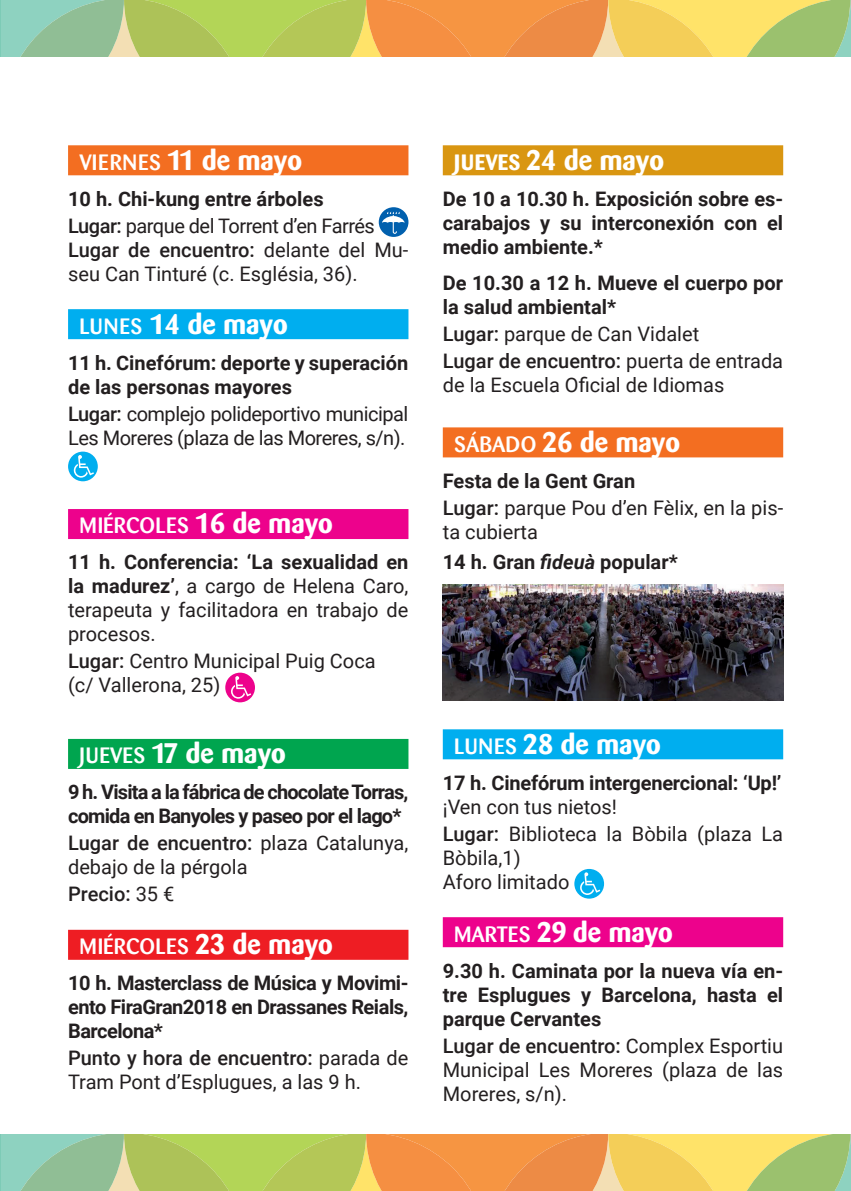
<style>
.page{position:relative;width:851px;height:1191px;background:#fff}
.page>*{position:absolute;margin:0;border:0;box-sizing:border-box;transform-origin:0 0}
.t1{font:700 28px "Barmeno";color:#fff}
.t2{font:500 22px "Barmeno";letter-spacing:.01em;color:#fff}
.t3{font:20px/24px "Roboto";color:#231f20}
.t4{font:700 20px/24px "Roboto";color:#231f20}
.t5{font:20px/27px "Roboto";letter-spacing:-.025em;color:#231f20}
.t6{font:700 20px/24px "Roboto";letter-spacing:-.04em;color:#231f20}
.t7{font:500 20px "Roboto";color:#231f20}
.s1{font-weight:500;font-size:22px}
.s2{font-weight:700}
.s3{font-weight:500}
.s4{font-weight:700;font-size:28px}
.s5{font-weight:400}
.s6{font-size:22px}
.s7{font-style:italic}
</style>
<div class="page">
<svg style="left:0;top:1134px;width:851px;height:57px;background:#ccbd64"></svg>
<svg style="left:0;top:0;width:851px;height:57px;background:#ccbd64"></svg>
<div style="left:68px;top:145px;width:340px;height:30px;background:#f36e21"></div>
<div style="left:68px;top:309px;width:340px;height:30px;background:#00aeef"></div>
<div style="left:68px;top:509px;width:340px;height:30px;background:#ed028c"></div>
<div style="left:68px;top:739px;width:340px;height:30px;background:#00a54f"></div>
<div style="left:68px;top:929px;width:340px;height:30px;background:#ee1d23"></div>
<svg style="left:378px;top:207px;width:30px;height:30px"></svg>
<svg style="left:382px;top:211px;width:22px;height:23px"></svg>
<svg style="left:68px;top:451px;width:30px;height:30px"></svg>
<svg style="left:74px;top:455px;width:20px;height:23px"></svg>
<svg style="left:225px;top:672px;width:30px;height:30px"></svg>
<svg style="left:231px;top:676px;width:20px;height:23px"></svg>
<div style="left:442px;top:145px;width:341px;height:30px;background:#d99611"></div>
<div style="left:442px;top:427px;width:341px;height:30px;background:#f36e21"></div>
<div style="left:442px;top:729px;width:341px;height:30px;background:#00aeef"></div>
<div style="left:442px;top:917px;width:341px;height:30px;background:#ed028c"></div>
<img style="left:442px;top:584px;width:341px;height:117px">
<div style="left:574px;top:869px;width:30px;height:29px;background:#00aeef;border-radius:50%"></div>
<svg style="left:580px;top:872px;width:20px;height:23px"></svg>
<h1 class="t1" style="left:79px;top:143px;width:224px"><span class="s1">VIERNES</span> 11 de mayo</h1>
<p class="t5" style="left:68px;top:184px;width:308px"><span class="s2">10 h. Chi-kung entre árboles<br></span><span class="s3">Lugar:</span> parque del Torrent d’en Farrés</p>
<p class="t3" style="left:68px;top:237px;width:342px"><span class="s3">Lugar de encuentro:</span> delante del Mu&shy;seu Can Tinturé (c. Església, 36).</p>
<h1 class="t1" style="left:79px;top:307px;width:210px"><span class="s1">LUNES</span> 14 de mayo</h1>
<p class="t4" style="left:68px;top:350px;width:342px">11 h. Cinefórum: deporte y superación de las personas mayores</p>
<p class="t5" style="left:68px;top:401px;width:342px;line-height:24px"><span class="s3">Lugar:</span> complejo polideportivo municipal<br>Les Moreres (plaza de las Moreres, s/n).</p>
<p class="t2" style="left:79px;top:513px;width:255px">MIÉRCOLES <span class="s4">16 de mayo</span></p>
<p class="t3" style="left:68px;top:549px;width:342px;text-align:justify"><span class="s2">11 h. Conferencia: ‘La sexualidad en la madurez’</span>, a cargo de Helena Caro, terapeuta y facilitadora en trabajo de procesos.</p>
<p class="t3" style="left:68px;top:648px;width:309px"><span class="s3">Lugar:</span> Centro Municipal Puig Coca (c/ Vallerona, 25)</p>
<h1 class="t1" style="left:79px;top:736px;width:208px"><span class="s1">JUEVES</span> 17 de mayo</h1>
<p class="t6" style="left:68px;top:779px;width:342px">9 h. Visita a la fábrica de chocolate Torras, comida en Banyoles y paseo por el lago*</p>
<p class="t3" style="left:68px;top:830px;width:342px"><span class="s3">Lugar de encuentro:</span> plaza Catalunya, debajo de la pérgola</p>
<p class="t7" style="left:68px;top:880px;width:108px">Precio: <span class="s5">35 €</span></p>
<p class="t2" style="left:79px;top:933px;width:255px">MIÉRCOLES <span class="s4">23 de mayo</span></p>
<p class="t4" style="left:68px;top:970px;width:342px;text-align:justify">10 h. Masterclass de Música y Movimi&shy;ento FiraGran2018 en Drassanes Reials, Barcelona*</p>
<p class="t3" style="left:68px;top:1045px;width:342px"><span class="s3">Punto y hora de encuentro:</span> parada de<br>Tram Pont d’Esplugues, a las 9 h.</p>
<h1 class="t1" style="left:454px;top:143px;width:211px"><span class="s6">JUEVES</span> 24 de mayo</h1>
<p class="t4" style="left:442px;top:186px;width:342px;text-align:justify">De 10 a 10.30 h. Exposición sobre es&shy;carabajos y su interconexión con el medio ambiente.*</p>
<p class="t4" style="left:442px;top:270px;width:342px">De 10.30 a 12 h. Mueve el cuerpo por la salud ambiental*</p>
<p class="t3" style="left:442px;top:319px;width:342px;line-height:27px"><span class="s3">Lugar:</span> parque de Can Vidalet<br><span class="s3">Lugar de encuentro:</span> puerta de entrada</p>
<p class="t3" style="left:442px;top:372px;width:283px">de la Escuela Oficial de Idiomas</p>
<h1 class="t1" style="left:454px;top:425px;width:227px"><span class="s1">SÁBADO</span> 26 de mayo</h1>
<p class="t3" style="left:442px;top:466px;width:342px;line-height:27px"><span class="s2">Festa de la Gent Gran<br></span><span class="s3">Lugar:</span> parque Pou d’en Fèlix, en la pis-</p>
<p class="t4" style="left:442px;top:516px;width:236px;line-height:30px"><span class="s5">ta cubierta<br></span>14 h. Gran <span class="s7">fideuà</span> popular*</p>
<h1 class="t1" style="left:454px;top:727px;width:208px"><span class="s1">LUNES</span> 28 de mayo</h1>
<p class="t4" style="left:442px;top:770px;width:340px">17 h. Cinefórum intergenercional: ‘Up!’</p>
<p class="t3" style="left:442px;top:792px;width:342px;line-height:27px">¡Ven con tus nietos!<br><span class="s3">Lugar:</span> Biblioteca la Bòbila (plaza La</p>
<p class="t3" style="left:442px;top:845px;width:128px">Bòbila,1)<br>Aforo limitado</p>
<h1 class="t1" style="left:454px;top:914px;width:220px"><span class="s1">MARTES</span> 29 de mayo</h1>
<p class="t4" style="left:442px;top:957px;width:342px;text-align:justify">9.30 h. Caminata por la nueva vía en&shy;tre Esplugues y Barcelona, hasta el parque Cervantes</p>
<p class="t3" style="left:442px;top:1032px;width:342px;text-align:justify"><span class="s3">Lugar de encuentro:</span> Complex Esportiu Municipal Les Moreres (plaza de las Moreres, s/n).</p>
</div>
